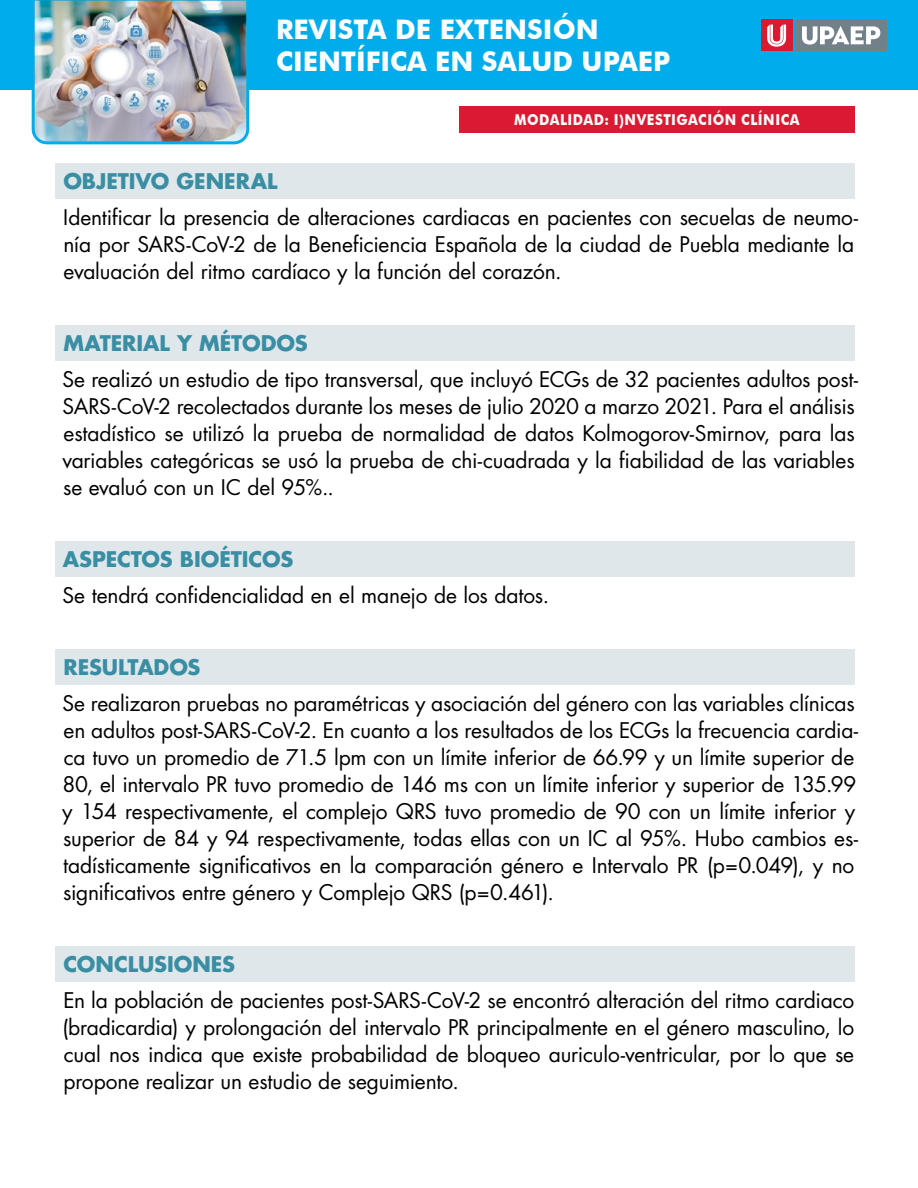
<style>
.page{position:relative;width:918px;height:1188px;background:#fff}
.page>*{position:absolute;margin:0;border:0;box-sizing:border-box;transform-origin:0 0}
.t1{font:700 27px/32.4px "Futura BT";color:#fff}
.cuerpo{font:21px/27px "Futura Std";letter-spacing:-.01em;color:#000}
.apartado{font:700 21px "Futura Std";letter-spacing:-.005em;color:#3a8ea3}
.t2{font:700 15px "Futura BT";color:#fff;scale:.9 1}
</style>
<div class="page">
<div style="left:0;top:0;width:918px;height:90px;background:#00aceb"></div>
<img style="left:31px;top:0;width:219px;height:145px">
<div style="left:796px;top:20px;width:91px;height:31px;background:#72808a"></div>
<svg style="left:802px;top:26px;width:78px;height:19px"></svg>
<div style="left:761px;top:20px;width:31px;height:31px;background:#da1a32"></div>
<svg style="left:767px;top:25px;width:19px;height:22px"></svg>
<div style="left:459px;top:106px;width:396px;height:27px;background:#da1a32"></div>
<div style="left:56px;top:163px;width:799px;height:36px;background:#e0e7eb"></div>
<div style="left:56px;top:325px;width:799px;height:36px;background:#e0e7eb"></div>
<div style="left:56px;top:541px;width:799px;height:36px;background:#e0e7eb"></div>
<div style="left:56px;top:649px;width:799px;height:36px;background:#e0e7eb"></div>
<div style="left:56px;top:946px;width:799px;height:36px;background:#e0e7eb"></div>
<p class="t1" style="left:276px;top:13px;width:396px">REVISTA DE EXTENSIÓN<br>CIENTÍFICA EN SALUD UPAEP</p>
<p class="t2" style="left:514px;top:111px;width:26px">MODALIDAD</p>
<p class="t2" style="left:605px;top:111px;width:34px">: I)NVESTIGACIÓN</p>
<p class="t2" style="left:741px;top:111px;width:21px">CLÍNICA</p>
<p class="apartado" style="left:63px;top:167px;width:216px">OBJETIVO GENERAL</p>
<p class="cuerpo" style="left:63px;top:204px;width:796px">Identificar la presencia de alteraciones cardiacas en pacientes con secuelas de neumo&shy;nía por SARS-CoV-2 de la Beneficiencia Española de la ciudad de Puebla mediante la evaluación del ritmo cardíaco y la función del corazón.</p>
<p class="apartado" style="left:63px;top:329px;width:246px">MATERIAL Y MÉTODOS</p>
<p class="cuerpo" style="left:62px;top:366px;width:797px">Se realizó un estudio de tipo transversal, que incluyó ECGs de 32 pacientes adultos post-SARS-CoV-2 recolectados durante los meses de julio 2020 a marzo 2021. Para el análisis estadístico se utilizó la prueba de normalidad de datos Kolmogorov-Smirnov, para las variables categóricas se usó la prueba de chi-cuadrada y la fiabilidad de las variables se evaluó con un IC del 95%..</p>
<p class="apartado" style="left:63px;top:545px;width:232px">ASPECTOS BIOÉTICOS</p>
<p class="cuerpo" style="left:63px;top:582px;width:488px">Se tendrá confidencialidad en el manejo de los datos.</p>
<p class="apartado" style="left:64px;top:653px;width:138px">RESULTADOS</p>
<p class="cuerpo" style="left:62px;top:690px;width:798px">Se realizaron pruebas no paramétricas y asociación del género con las variables clínicas en adultos post-SARS-CoV-2. En cuanto a los resultados de los ECGs la frecuencia cardia&shy;ca tuvo un promedio de 71.5 lpm con un límite inferior de 66.99 y un límite superior de 80, el intervalo PR tuvo promedio de 146 ms con un límite inferior y superior de 135.99 y 154 respectivamente, el complejo QRS tuvo promedio de 90 con un límite inferior y superior de 84 y 94 respectivamente, todas ellas con un IC al 95%. Hubo cambios es&shy;tadísticamente significativos en la comparación género e Intervalo PR (p=0.049), y no significativos entre género y Complejo QRS (p=0.461).</p>
<p class="apartado" style="left:63px;top:950px;width:173px">CONCLUSIONES</p>
<p class="cuerpo" style="left:63px;top:987px;width:793px;text-align:justify">En la población de pacientes post-SARS-CoV-2 se encontró alteración del ritmo cardiaco (bradicardia) y prolongación del intervalo PR principalmente en el género masculino, lo cual nos indica que existe probabilidad de bloqueo auriculo-ventricular, por lo que se propone realizar un estudio de seguimiento.</p>
</div>
